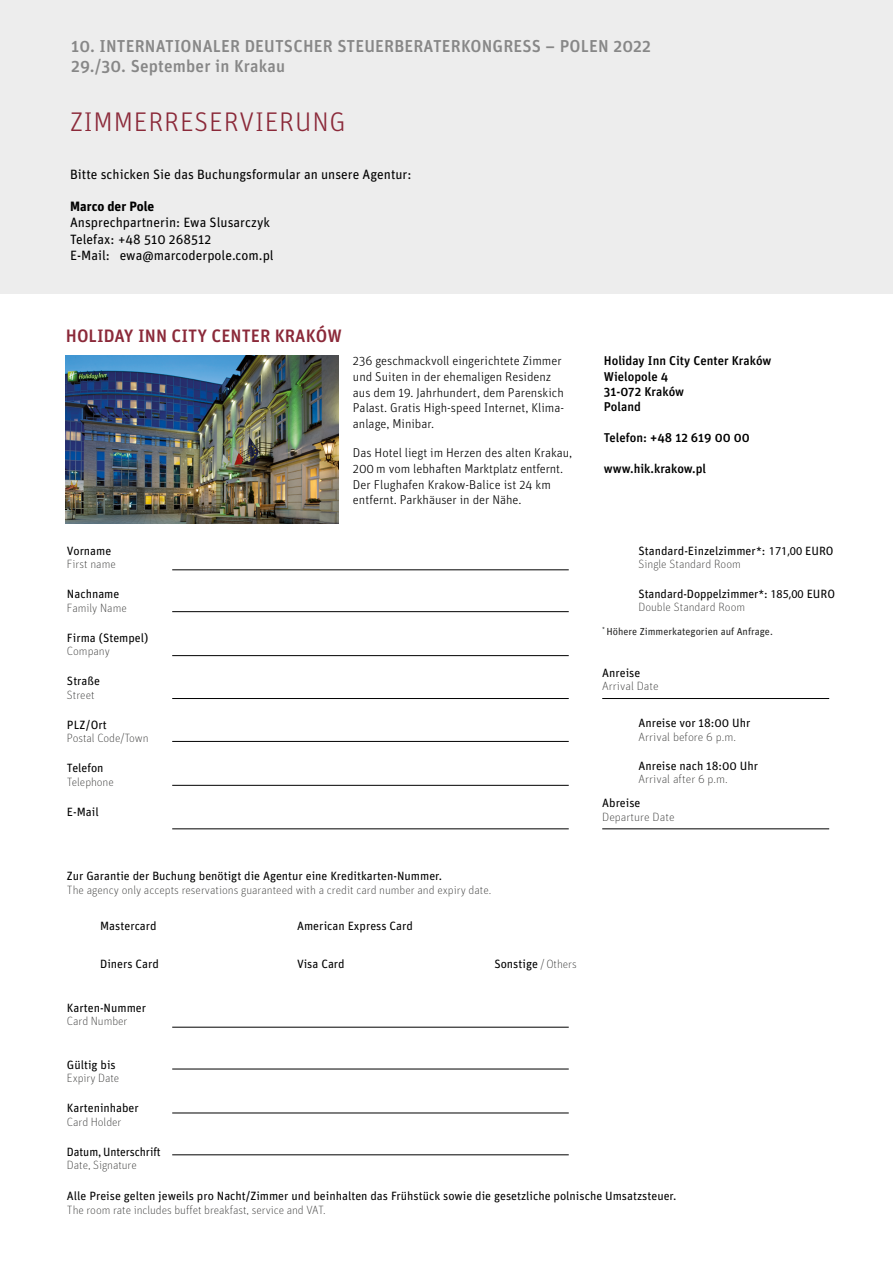
<style>
.page{position:relative;width:893px;height:1263px;background:#fff}
.page>*{position:absolute;margin:0;border:0;box-sizing:border-box;transform-origin:0 0}
.t1{font:300 27px "Unit";letter-spacing:.03em;color:#8b2939}
.t2{font:500 18px "Unit";color:#8b2939}
.t3{font:500 17.25px/20.7px "Unit";letter-spacing:.01em;color:#878787}
.t4{font:13.5px/16.5px "Unit";color:#000}
.t5{font:700 13.5px "Unit";color:#000}
.t6{font:300 12.75px/15.8px "Unit";color:#000}
.t7{font:500 12.75px/15.3px "Unit";color:#000}
.t8{font:12px/13.5px "Unit";color:#000}
.t9{font:100 12px "Unit";color:#282827}
.t10{font:10.2px "Unit";color:#282827}
.s1{font-weight:100;color:#282827}
.s2{font-family:"Myriad Pro"}
</style>
<div class="page">
<img style="left:66px;top:356px;width:272px;height:168px">
<hr style="left:172px;top:569px;width:397px;height:1px;background:#000">
<hr style="left:172px;top:611px;width:397px;height:1px;background:#000">
<hr style="left:172px;top:655px;width:397px;height:1px;background:#000">
<hr style="left:172px;top:698px;width:397px;height:1px;background:#000">
<hr style="left:172px;top:741px;width:397px;height:1px;background:#000">
<hr style="left:172px;top:785px;width:397px;height:1px;background:#000">
<hr style="left:602px;top:698px;width:227px;height:1px;background:#000">
<hr style="left:602px;top:828px;width:227px;height:1px;background:#000">
<hr style="left:172px;top:1027px;width:397px;height:1px;background:#000">
<hr style="left:172px;top:1069px;width:397px;height:1px;background:#000">
<hr style="left:172px;top:1113px;width:397px;height:1px;background:#000">
<hr style="left:172px;top:1154px;width:397px;height:1px;background:#000">
<div style="left:0;top:0;width:893px;height:293px;background:#ededed"></div>
<hr style="left:172px;top:828px;width:397px;height:1px;background:#000">
<h3 class="t3" style="left:71px;top:35px;width:581px">10. INTERNATIONALER DEUTSCHER STEUERBERATERKONGRESS – POLEN 2022<br>29./30. September in Krakau</h3>
<h1 class="t1" style="left:70px;top:106px;width:277px">ZIMMERRESERVIERUNG</h1>
<p class="t4" style="left:70px;top:166px;width:343px">Bitte schicken Sie das Buchungsformular an unsere Agentur:</p>
<p class="t5" style="left:70px;top:198px;width:86px">Marco der Pole</p>
<p class="t4" style="left:70px;top:214px;width:205px">Ansprechpartnerin: Ewa Slusarczyk<br>Telefax: +48 510 268512<br>E-Mail: ewa@marcoderpole.com.pl</p>
<h2 class="t2" style="left:66px;top:325px;width:277px">HOLIDAY INN CITY CENTER KRAKÓW</h2>
<p class="t6" style="left:353px;top:353px;width:213px">236 geschmackvoll eingerichtete Zimmer und Suiten in der ehemaligen Residenz aus dem 19. Jahrhundert, dem Parenskich Palast. Gratis High-speed Internet, Klima&shy;anlage, Minibar.</p>
<p class="t6" style="left:353px;top:445px;width:221px">Das Hotel liegt im Herzen des alten Krakau, 200 m vom lebhaften Marktplatz entfernt.<br>Der Flughafen Krakow-Balice ist 24 km entfernt. Parkhäuser in der Nähe.</p>
<p class="t8" style="left:67px;top:543px;width:46px">Vorname</p>
<p class="t9" style="left:67px;top:557px;width:50px">First name</p>
<p class="t8" style="left:67px;top:587px;width:54px">Nachname</p>
<p class="t9" style="left:67px;top:601px;width:61px">Family Name</p>
<p class="t8" style="left:67px;top:630px;width:83px">Firma (Stempel)</p>
<p class="t9" style="left:67px;top:644px;width:44px">Company</p>
<p class="t8" style="left:67px;top:674px;width:35px">Straße</p>
<p class="t9" style="left:67px;top:688px;width:29px">Street</p>
<p class="t8" style="left:67px;top:717px;width:41px">PLZ/Ort</p>
<p class="t9" style="left:67px;top:731px;width:83px">Postal Code/Town</p>
<p class="t8" style="left:67px;top:761px;width:38px">Telefon</p>
<p class="t9" style="left:67px;top:775px;width:48px">Telephone</p>
<p class="t8" style="left:67px;top:804px;width:33px">E-Mail</p>
<p class="t8" style="left:67px;top:869px;width:377px">Zur Garantie der Buchung benötigt die Agentur eine Kreditkarten-Nummer.</p>
<p class="t9" style="left:67px;top:883px;width:426px">The agency only accepts reservations guaranteed with a credit card number and expiry date.</p>
<p class="t8" style="left:100px;top:918px;width:58px">Mastercard</p>
<p class="t8" style="left:100px;top:957px;width:60px">Diners Card</p>
<p class="t8" style="left:297px;top:918px;width:117px">American Express Card</p>
<p class="t8" style="left:297px;top:957px;width:49px">Visa Card</p>
<p class="t8" style="left:494px;top:957px;width:84px">Sonstige <span class="s1">/ Others</span></p>
<p class="t7" style="left:604px;top:353px;width:169px">Holiday Inn City Center Kraków<br>Wielopole 4<br>31-072 Kraków<br>Poland</p>
<p class="t7" style="left:604px;top:430px;width:147px">Telefon: +48 12 619 00 00</p>
<p class="t7" style="left:604px;top:460px;width:104px">www.hik.krakow.pl</p>
<p class="t8" style="left:638px;top:544px;width:197px">Standard-Einzelzimmer*: <span class="s2">171,00</span> EURO<br><span class="s1">Single Standard Room</span></p>
<p class="t8" style="left:638px;top:586px;width:198px">Standard-Doppelzimmer*: <span class="s2">185,00</span> EURO<br><span class="s1">Double Standard Room</span></p>
<p class="t10" style="left:602px;top:625px;width:172px"><sup>*</sup> Höhere Zimmerkategorien auf Anfrage.</p>
<p class="t8" style="left:602px;top:665px;width:40px">Anreise</p>
<p class="t9" style="left:602px;top:679px;width:58px">Arrival Date</p>
<p class="t8" style="left:638px;top:716px;width:114px">Anreise vor 18:00 Uhr</p>
<p class="t9" style="left:638px;top:730px;width:99px">Arrival before 6 p.m.</p>
<p class="t8" style="left:638px;top:758px;width:121px">Anreise nach 18:00 Uhr</p>
<p class="t9" style="left:638px;top:772px;width:91px">Arrival after 6 p.m.</p>
<p class="t8" style="left:602px;top:796px;width:40px">Abreise</p>
<p class="t9" style="left:602px;top:810px;width:74px">Departure Date</p>
<p class="t8" style="left:67px;top:1001px;width:81px">Karten-Nummer</p>
<p class="t9" style="left:67px;top:1014px;width:62px">Card Number</p>
<p class="t8" style="left:67px;top:1058px;width:50px">Gültig bis</p>
<p class="t9" style="left:67px;top:1071px;width:54px">Expiry Date</p>
<p class="t8" style="left:67px;top:1101px;width:73px">Karteninhaber</p>
<p class="t9" style="left:67px;top:1115px;width:56px">Card Holder</p>
<p class="t8" style="left:67px;top:1145px;width:95px">Datum, Unterschrift</p>
<p class="t9" style="left:67px;top:1158px;width:71px">Date, Signature</p>
<p class="t8" style="left:67px;top:1189px;width:611px">Alle Preise gelten jeweils pro Nacht/Zimmer und beinhalten das Frühstück sowie die gesetzliche polnische Umsatzsteuer.</p>
<p class="t9" style="left:67px;top:1203px;width:260px">The room rate includes buffet breakfast, service and VAT.</p>
</div>
